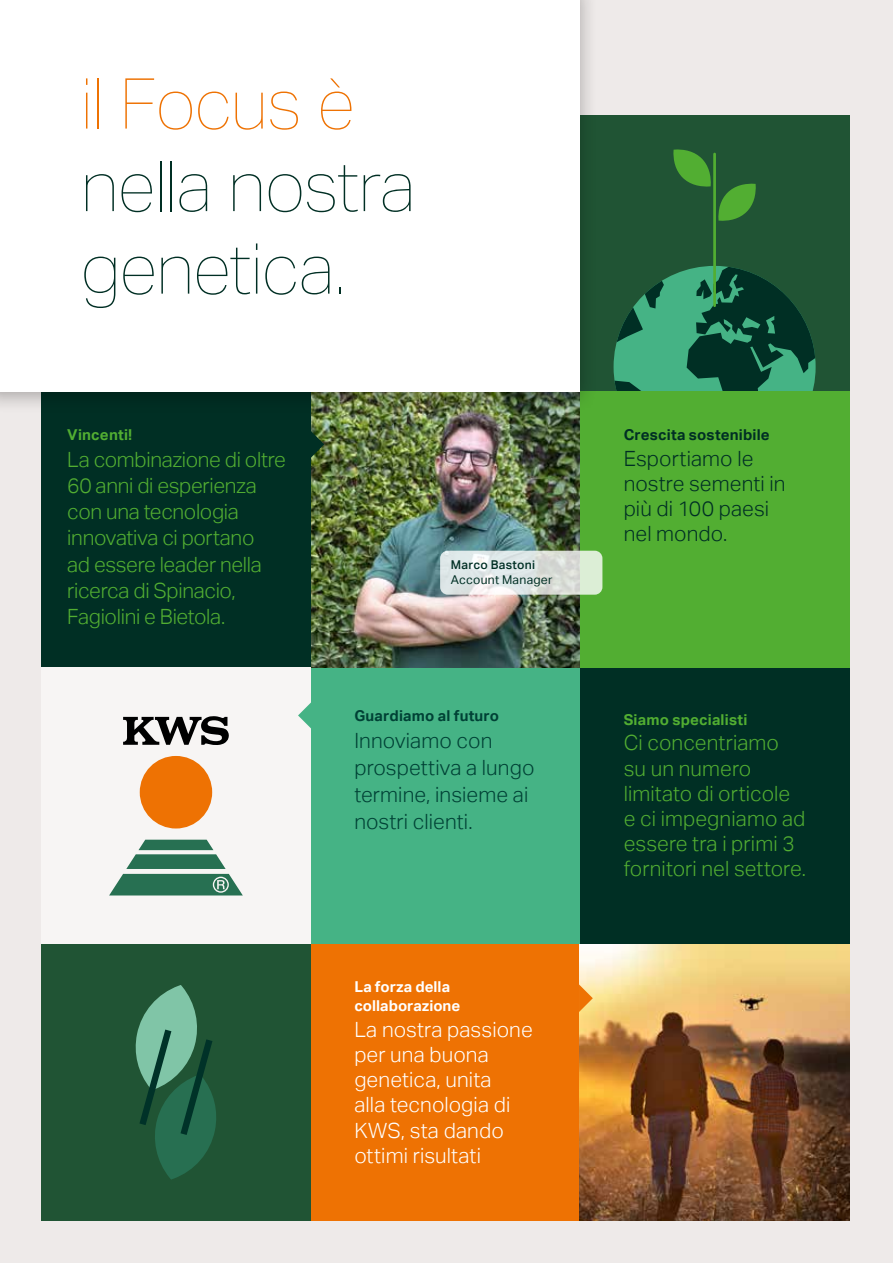
<style>
.page{position:relative;width:893px;height:1263px;background:#eeeae9}
.page>*{position:absolute;margin:0;border:0;box-sizing:border-box;transform-origin:0 0}
.t1{font:70.2px/82.5px "Aktiv Grotesk Hair";letter-spacing:-.01em;color:#002f24}
.t2{font:70.2px "Aktiv Grotesk Hair";letter-spacing:-.015em;color:#ee7203}
.t3{font:300 21px/26.2px "Aktiv Grotesk";letter-spacing:-.01em;color:#52ae32}
.t4{font:300 21px/25.2px "Aktiv Grotesk";letter-spacing:.005em;color:#fff}
.t5{font:300 21px/27px "Aktiv Grotesk";letter-spacing:.005em;color:#004135}
.t6{font:300 21px/25.2px "Aktiv Grotesk";letter-spacing:.005em;color:#002f24}
.t7{font:700 15px/19.5px "Aktiv Grotesk";color:#fff}
.t8{font:700 15px "Aktiv Grotesk";letter-spacing:.015em;color:#52ae32}
.t9{font:700 15px "Aktiv Grotesk";letter-spacing:.01em;color:#002f24}
.t10{font:700 15px "Aktiv Grotesk";letter-spacing:.015em;color:#004135}
.t11{font:12.15px "Aktiv Grotesk";letter-spacing:.02em;color:#002f24}
.t12{font:500 12.15px "Aktiv Grotesk";letter-spacing:.025em;color:#002f24}
</style>
<div class="page">
<div style="left:307px;top:665px;width:276px;height:281px;background:#45b385"></div>
<div style="left:573px;top:115px;width:276px;height:280px;background:#205434"></div>
<svg style="left:614px;top:266px;width:202px;height:125px"></svg>
<hr style="left:713px;top:153px;width:3px;height:154px;background:#52ae32">
<svg style="left:718px;top:183px;width:38px;height:38px"></svg>
<svg style="left:673px;top:149px;width:38px;height:38px"></svg>
<img style="left:311px;top:414px;width:269px;height:254px">
<div style="left:41px;top:391px;width:270px;height:277px;background:#002f24"></div>
<div style="left:307px;top:944px;width:274px;height:276px;background:#ee7203"></div>
<svg style="left:311px;top:431px;width:13px;height:27px"></svg>
<div style="left:41px;top:944px;width:270px;height:276px;background:#205434"></div>
<div style="left:580px;top:666px;width:269px;height:278px;background:#002f24"></div>
<div style="left:41px;top:668px;width:270px;height:276px;background:#f7f5f4"></div>
<img style="left:580px;top:944px;width:269px;height:276px">
<svg style="left:579px;top:984px;width:14px;height:28px"></svg>
<svg style="left:298px;top:702px;width:13px;height:27px"></svg>
<div style="left:580px;top:391px;width:269px;height:277px;background:#52ae32"></div>
<div style="left:0;top:0;width:599px;height:414px;background:#000;opacity:.3"></div>
<div style="left:0;top:0;width:580px;height:391px;background:#fff"></div>
<svg style="left:135px;top:985px;width:81px;height:194px"></svg>
<svg style="left:440px;top:551px;width:162px;height:44px"></svg>
<svg style="left:109px;top:840px;width:134px;height:55px"></svg>
<div style="left:140px;top:756px;width:72px;height:72px;background:#ee7203;border-radius:50%"></div>
<svg style="left:123px;top:716px;width:106px;height:29px"></svg>
<h1 class="t2" style="left:81px;top:65px;width:276px">il Focus è</h1>
<h1 class="t1" style="left:81px;top:146px;width:336px">nella nostra genetica.</h1>
<p class="t8" style="left:67px;top:426px;width:67px">Vincenti!</p>
<p class="t3" style="left:67px;top:446px;width:220px">La combinazione di oltre<br>60 anni di esperienza con una tecnologia innovativa ci portano<br>ad essere leader nella ricerca di Spinacio,<br>Fagiolini e Bietola.</p>
<p class="t12" style="left:451px;top:558px;width:86px">Marco Bastoni</p>
<p class="t11" style="left:451px;top:572px;width:103px">Account Manager</p>
<p class="t10" style="left:354px;top:707px;width:146px">Guardiamo al futuro</p>
<p class="t5" style="left:354px;top:727px;width:182px">Innoviamo con prospettiva a lungo termine, insieme ai nostri clienti.</p>
<p class="t7" style="left:354px;top:977px;width:107px">La forza della collaborazione</p>
<p class="t4" style="left:354px;top:1017px;width:180px">La nostra passione per una buona genetica, unita<br>alla tecnologia di<br>KWS, sta dando ottimi risultati</p>
<p class="t9" style="left:624px;top:426px;width:148px">Crescita sostenibile</p>
<p class="t6" style="left:624px;top:446px;width:163px">Esportiamo le nostre sementi in più di 100 paesi nel mondo.</p>
<p class="t8" style="left:624px;top:711px;width:125px">Siamo specialisti</p>
<p class="t3" style="left:624px;top:730px;width:184px;line-height:25.2px">Ci concentriamo su un numero limitato di orticole e ci impegniamo ad essere tra i primi 3 fornitori nel settore.</p>
</div>
